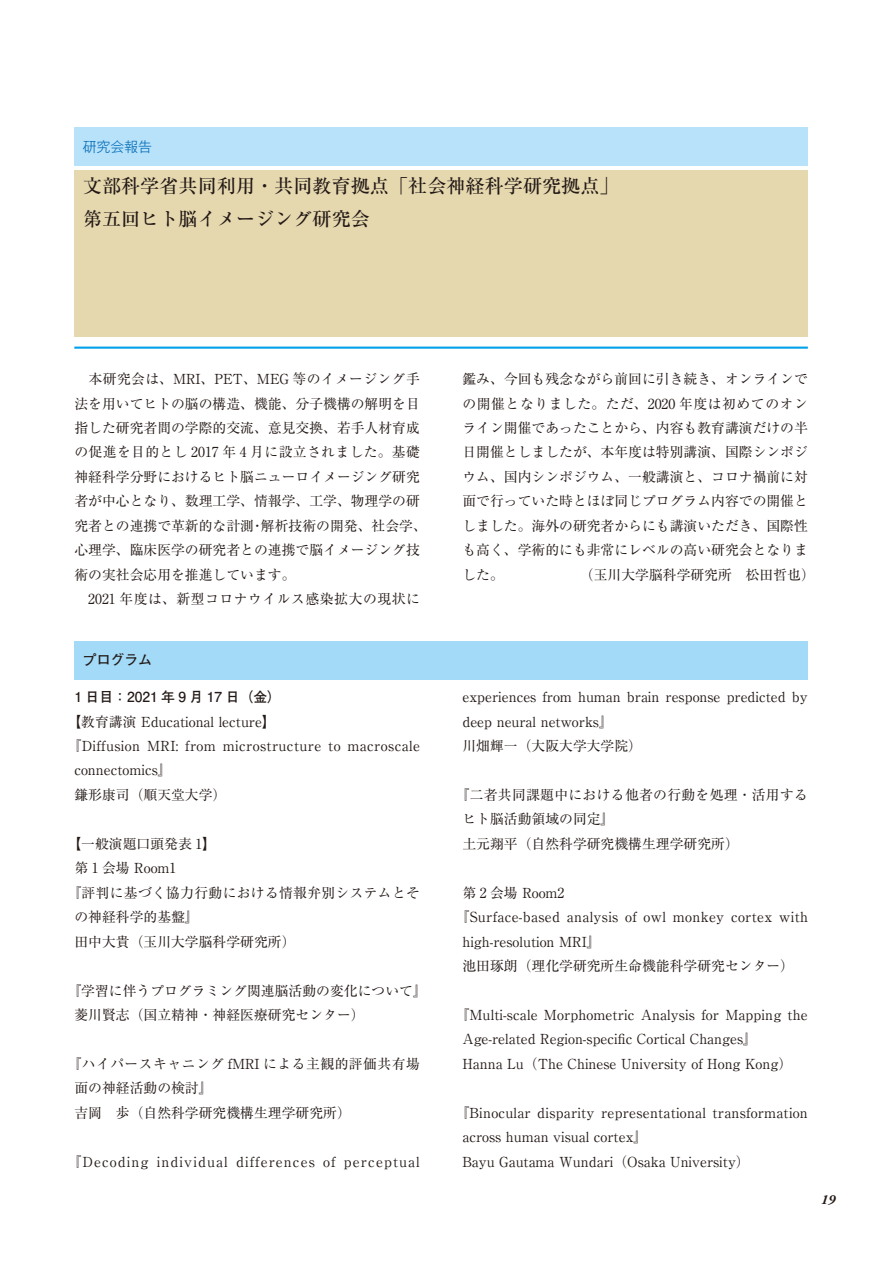
<style>
.page{position:relative;width:893px;height:1263px;background:#fff}
.page>*{position:absolute;margin:0;border:0;box-sizing:border-box;transform-origin:0 0}
.t1{font:500 19.2px/33px "Ryumin Pro";color:#231916}
.t2{font:13.8px/24.5px "Ryumin Pro";color:#231916}
.t3{font:13.8px "Ryumin Pro";letter-spacing:.03em;color:#231916}
.t4{font:13.8px "Ryumin Pro";letter-spacing:.025em;color:#231916}
.t5{font:13.8px "Ryumin Pro";letter-spacing:.08em;color:#231916}
.t6{font:13.8px "Ryumin Pro";letter-spacing:.02em;color:#231916}
.t7{font:700 13.8px "Futo Go B101 Pro";color:#231916}
.t8{font:300 13.8px "Gothic MB101 Pro";color:#0069b7}
.t9{font:italic 700 13.8px "Adobe Garamond Pro";color:#231916}
</style>
<div class="page">
<div style="left:74px;top:128px;width:734px;height:38px;background:#b8e2f9"></div>
<hr style="left:74px;top:347px;width:734px;height:2px;background:#00a1e9">
<div style="left:74px;top:171px;width:734px;height:166px;background:#e5d8af"></div>
<div style="left:74px;top:641px;width:734px;height:38px;background:#a2daf7"></div>
<p class="t8" style="left:83px;top:135px;width:71px">研究会報告</p>
<h1 class="t1" style="left:83px;top:168px;width:537px">文部科学省共同利用・共同教育拠点「社会神経科学研究拠点」第五回ヒト脳イメージング研究会</h1>
<p class="t2" style="left:74px;top:366px;width:354px">　本研究会は、MRI、PET、MEG 等のイメージング手法を用いてヒトの脳の構造、機能、分子機構の解明を目指した研究者間の学際的交流、意見交換、若手人材育成の促進を目的とし 2017 年 4 月に設立されました。基礎神経科学分野におけるヒト脳ニューロイメージング研究者が中心となり、数理工学、情報学、工学、物理学の研究者との連携で革新的な計測・解析技術の開発、社会学、心理学、臨床医学の研究者との連携で脳イメージング技術の実社会応用を推進しています。<br>　2021 年度は、新型コロナウイルス感染拡大の現状に</p>
<p class="t2" style="left:462px;top:366px;width:347px;text-align:justify">鑑み、今回も残念ながら前回に引き続き、オンラインでの開催となりました。ただ、2020 年度は初めてのオンライン開催であったことから、内容も教育講演だけの半日開催としましたが、本年度は特別講演、国際シンポジウム、国内シンポジウム、一般講演と、コロナ禍前に対面で行っていた時とほぼ同じプログラム内容での開催としました。海外の研究者からにも講演いただき、国際性も高く、学術的にも非常にレベルの高い研究会となりました。</p>
<p class="t2" style="left:580px;top:561px;width:236px">（玉川大学脳科学研究所　松田哲也）</p>
<p class="t7" style="left:83px;top:649px;width:71px">プログラム</p>
<p class="t7" style="left:74px;top:686px;width:208px">1 日目：2021 年 9 月 17 日（金）</p>
<p class="t2" style="left:68px;top:708px;width:210px">【教育講演 Educational lecture】</p>
<p class="t3" style="left:68px;top:735px;width:354px">『Diffusion MRI: from microstructure to macroscale</p>
<p class="t2" style="left:74px;top:757px;width:99px">connectomics』</p>
<p class="t2" style="left:74px;top:782px;width:154px">鎌形康司（順天堂大学）</p>
<p class="t2" style="left:68px;top:830px;width:150px">【一般演題口頭発表 1】</p>
<p class="t2" style="left:74px;top:855px;width:104px">第 1 会場 Room1</p>
<p class="t6" style="left:68px;top:882px;width:354px">『評判に基づく協力行動における情報弁別システムとそ</p>
<p class="t2" style="left:74px;top:904px;width:126px">の神経科学的基盤』</p>
<p class="t2" style="left:74px;top:928px;width:223px">田中大貴（玉川大学脳科学研究所）</p>
<p class="t2" style="left:74px;top:977px;width:354px;text-indent:-7px">『学習に伴うプログラミング関連脳活動の変化について』菱川賢志（国立精神・神経医療研究センター）</p>
<p class="t2" style="left:74px;top:1050px;width:347px;text-indent:-7px">『ハイパースキャニング fMRI による主観的評価共有場面の神経活動の検討』<br>吉岡　歩（自然科学研究機構生理学研究所）</p>
<p class="t5" style="left:68px;top:1150px;width:354px">『Decoding individual differences of perceptual</p>
<p class="t2" style="left:462px;top:684px;width:347px">experiences from human brain response predicted by deep neural networks』<br>川畑輝一（大阪大学大学院）</p>
<p class="t2" style="left:462px;top:781px;width:347px;text-indent:-7px">『二者共同課題中における他者の行動を処理・活用するヒト脳活動領域の同定』<br>土元翔平（自然科学研究機構生理学研究所）</p>
<p class="t2" style="left:462px;top:879px;width:104px">第 2 会場 Room2</p>
<p class="t4" style="left:455px;top:906px;width:354px">『Surface-based analysis of owl monkey cortex with</p>
<p class="t2" style="left:462px;top:928px;width:140px">high-resolution MRI』</p>
<p class="t2" style="left:462px;top:953px;width:333px">池田琢朗（理化学研究所生命機能科学研究センター）</p>
<p class="t2" style="left:462px;top:1001px;width:347px;text-indent:-7px">『Multi-scale Morphometric Analysis for Mapping the<br>Age-related Region-specific Cortical Changes』<br>Hanna Lu（The Chinese University of Hong Kong）</p>
<p class="t2" style="left:462px;top:1099px;width:347px;text-indent:-7px">『Binocular disparity representational transformation across human visual cortex』<br>Bayu Gautama Wundari（Osaka University）</p>
<p class="t9" style="left:821px;top:1191px;width:16px">19</p>
</div>
